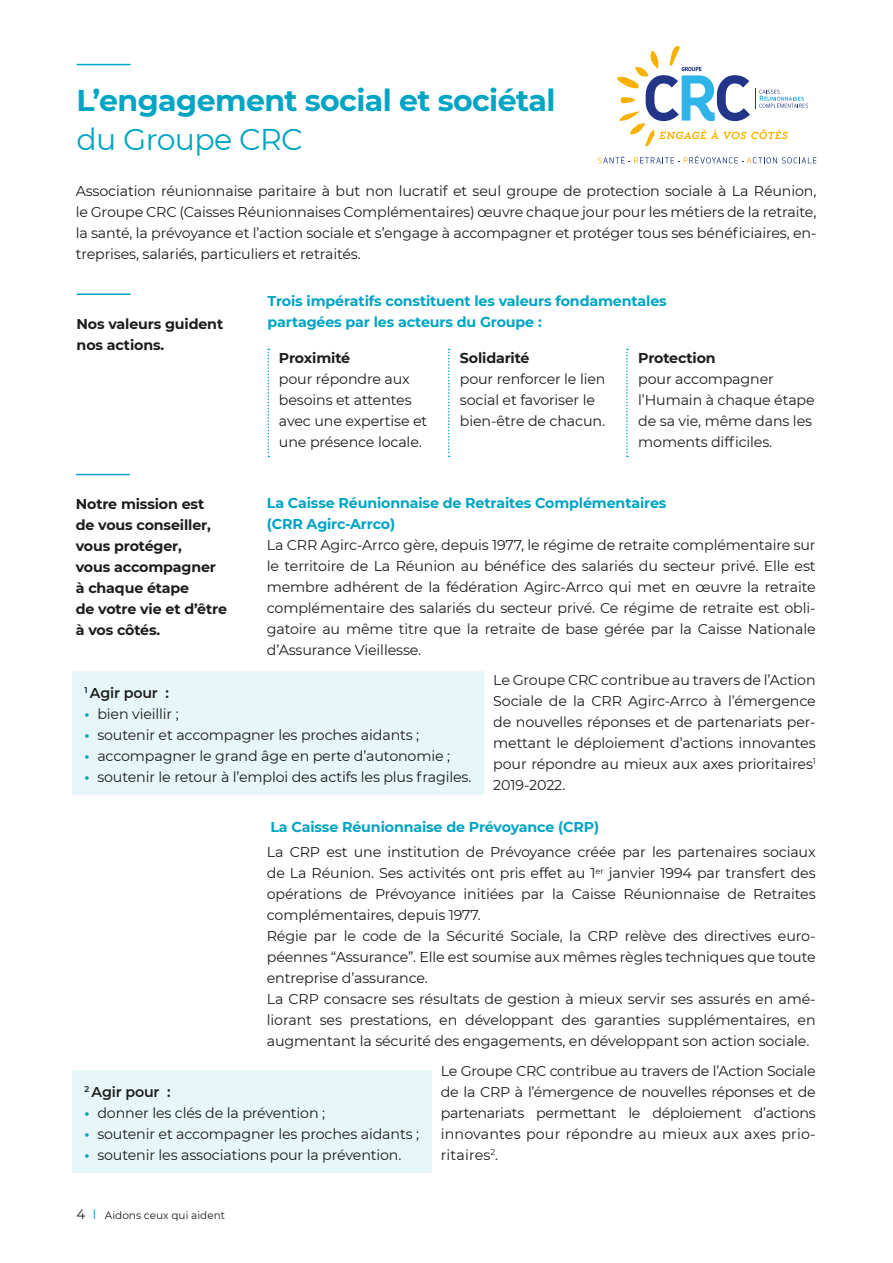
<style>
.page{position:relative;width:893px;height:1263px;background:#fff}
.page>*{position:absolute;margin:0;border:0;box-sizing:border-box;transform-origin:0 0}
.t1{font:700 30px "Montserrat";letter-spacing:-.02em;color:#00a4c4}
.t2{font:30px "Montserrat";letter-spacing:-.02em;color:#00a4c4}
.t3{font:14.25px/21px "Montserrat";letter-spacing:-.01em;color:#1d1d1b}
.t4{font:700 14.25px/21px "Montserrat";letter-spacing:-.01em;color:#00a4c4}
.t5{font:700 14.25px/21px "Montserrat";letter-spacing:-.01em;color:#1d1d1b}
.t6{font:600 14.25px "Montserrat";letter-spacing:-.01em;color:#1d1d1b}
.t7{font:10.5px "Montserrat";color:#1d1d1b}
.s1{font-weight:700;color:#00a4c4}
.s2{font-size:13.5px}
.s3{font-size:13.5px;color:#00a4c4}
</style>
<div class="page">
<hr style="left:77px;top:64px;width:53px;height:1px;background:#00a4c4">
<hr style="left:76px;top:474px;width:54px;height:1px;background:#00a4c4">
<hr style="left:77px;top:293px;width:53px;height:2px;background:#00a4c4">
<svg style="left:268px;top:349px;width:1px;height:108px"></svg>
<svg style="left:448px;top:349px;width:2px;height:108px"></svg>
<svg style="left:626px;top:349px;width:2px;height:108px"></svg>
<svg style="left:598px;top:156px;width:218px;height:7px"></svg>
<svg style="left:617px;top:46px;width:191px;height:100px"></svg>
<div style="left:67px;top:667px;width:422px;height:132px;background:#e6f6f9"></div>
<div style="left:63px;top:662px;width:430px;height:141px;border:9px solid #fff"></div>
<div style="left:67px;top:1066px;width:369px;height:111px;background:#e6f6f9"></div>
<div style="left:63px;top:1061px;width:378px;height:121px;border:9px solid #fff"></div>
<h1 class="t1" style="left:77px;top:79px;width:480px">L’engagement social et sociétal</h1>
<h1 class="t2" style="left:77px;top:119px;width:228px">du Groupe CRC</h1>
<p class="t3" style="left:76px;top:180px;width:742px;text-align:justify">Association réunionnaise paritaire à but non lucratif et seul groupe de protection sociale à La Réunion, le Groupe CRC (Caisses Réunionnaises Complémentaires) œuvre chaque jour pour les métiers de la retraite, la santé, la prévoyance et l’action sociale et s’engage à accompagner et protéger tous ses bénéficiaires, en&shy;treprises, salariés, particuliers et retraités.</p>
<p class="t5" style="left:77px;top:313px;width:148px">Nos valeurs guident nos actions.</p>
<p class="t4" style="left:268px;top:289px;width:401px">Trois impératifs constituent les valeurs fondamentales partagées par les acteurs du Groupe :</p>
<p class="t5" style="left:279px;top:347px;width:73px">Proximité</p>
<p class="t3" style="left:279px;top:368px;width:150px">pour répondre aux besoins et attentes avec une expertise et une présence locale.</p>
<p class="t5" style="left:460px;top:347px;width:71px">Solidarité</p>
<p class="t3" style="left:460px;top:368px;width:147px">pour renforcer le lien social et favoriser le bien-être de chacun.</p>
<p class="t5" style="left:638px;top:347px;width:79px">Protection</p>
<p class="t3" style="left:638px;top:368px;width:178px">pour accompagner l’Humain à chaque étape de sa vie, même dans les moments difficiles.</p>
<p class="t4" style="left:267px;top:491px;width:401px">La Caisse Réunionnaise de Retraites Complémentaires (CRR Agirc-Arrco)</p>
<p class="t3" style="left:267px;top:534px;width:550px;text-align:justify">La CRR Agirc-Arrco gère, depuis 1977, le régime de retraite complémentaire sur le territoire de La Réunion au bénéfice des salariés du secteur privé. Elle est membre adhérent de la fédération Agirc-Arrco qui met en œuvre la retraite complémentaire des salariés du secteur privé. Ce régime de retraite est obli&shy;gatoire au même titre que la retraite de base gérée par la Caisse Nationale d’Assurance Vieillesse.</p>
<p class="t3" style="left:493px;top:669px;width:324px;text-align:justify">Le Groupe CRC contribue au travers de l’Action Sociale de la CRR Agirc-Arrco à l’émergence de nouvelles réponses et de partenariats per&shy;mettant le déploiement d’actions innovantes pour répondre au mieux aux axes prioritaires<sup>1<br></sup>2019-2022.</p>
<p class="t4" style="left:270px;top:816px;width:330px">La Caisse Réunionnaise de Prévoyance (CRP)</p>
<p class="t3" style="left:267px;top:841px;width:550px">La CRP est une institution de Prévoyance créée par les partenaires sociaux de La Réunion. Ses activités ont pris effet au 1<sup>er</sup> janvier 1994 par transfert des opérations de Prévoyance initiées par la Caisse Réunionnaise de Retraites complémentaires, depuis 1977.<br>Régie par le code de la Sécurité Sociale, la CRP relève des directives euro&shy;péennes “Assurance”. Elle est soumise aux mêmes règles techniques que toute entreprise d’assurance.<br>La CRP consacre ses résultats de gestion à mieux servir ses assurés en amé&shy;liorant ses prestations, en développant des garanties supplémentaires, en augmentant la sécurité des engagements, en développant son action sociale.</p>
<p class="t3" style="left:441px;top:1060px;width:376px;text-align:justify">Le Groupe CRC contribue au travers de l’Action Sociale de la CRP à l’émergence de nouvelles réponses et de partenariats permettant le déploiement d’actions innovantes pour répondre au mieux aux axes prio&shy;ritaires<sup>2</sup>.</p>
<p class="t5" style="left:76px;top:493px;width:153px">Notre mission est<br>de vous conseiller, vous protéger,<br>vous accompagner à chaque étape<br>de votre vie et d’être à vos côtés.</p>
<p class="t6" style="left:85px;top:683px;width:86px"><sup>1</sup> Agir pour :</p>
<p class="t3" style="left:85px;top:703px;width:96px"><span class="s1">•</span> bien vieillir ;</p>
<p class="t3" style="left:85px;top:724px;width:336px"><span class="s1">•</span> soutenir et accompagner les proches aidants ;</p>
<p class="t3" style="left:85px;top:745px;width:367px"><span class="s1">•</span> accompagner le grand âge en perte d’autonomie ;</p>
<p class="t3" style="left:85px;top:766px;width:388px"><span class="s1">•</span> soutenir le retour à l’emploi des actifs les plus fragiles.</p>
<p class="t6" style="left:85px;top:1082px;width:87px"><sup>2</sup> Agir pour :</p>
<p class="t3" style="left:85px;top:1102px;width:242px"><span class="s1">•</span> donner les clés de la prévention ;</p>
<p class="t3" style="left:85px;top:1123px;width:336px"><span class="s1">•</span> soutenir et accompagner les proches aidants ;</p>
<p class="t3" style="left:85px;top:1144px;width:318px"><span class="s1">•</span> soutenir les associations pour la prévention.</p>
<p class="t7" style="left:77px;top:1208px;width:150px"><span class="s2">4</span> <span class="s3">I</span> Aidons ceux qui aident</p>
</div>
